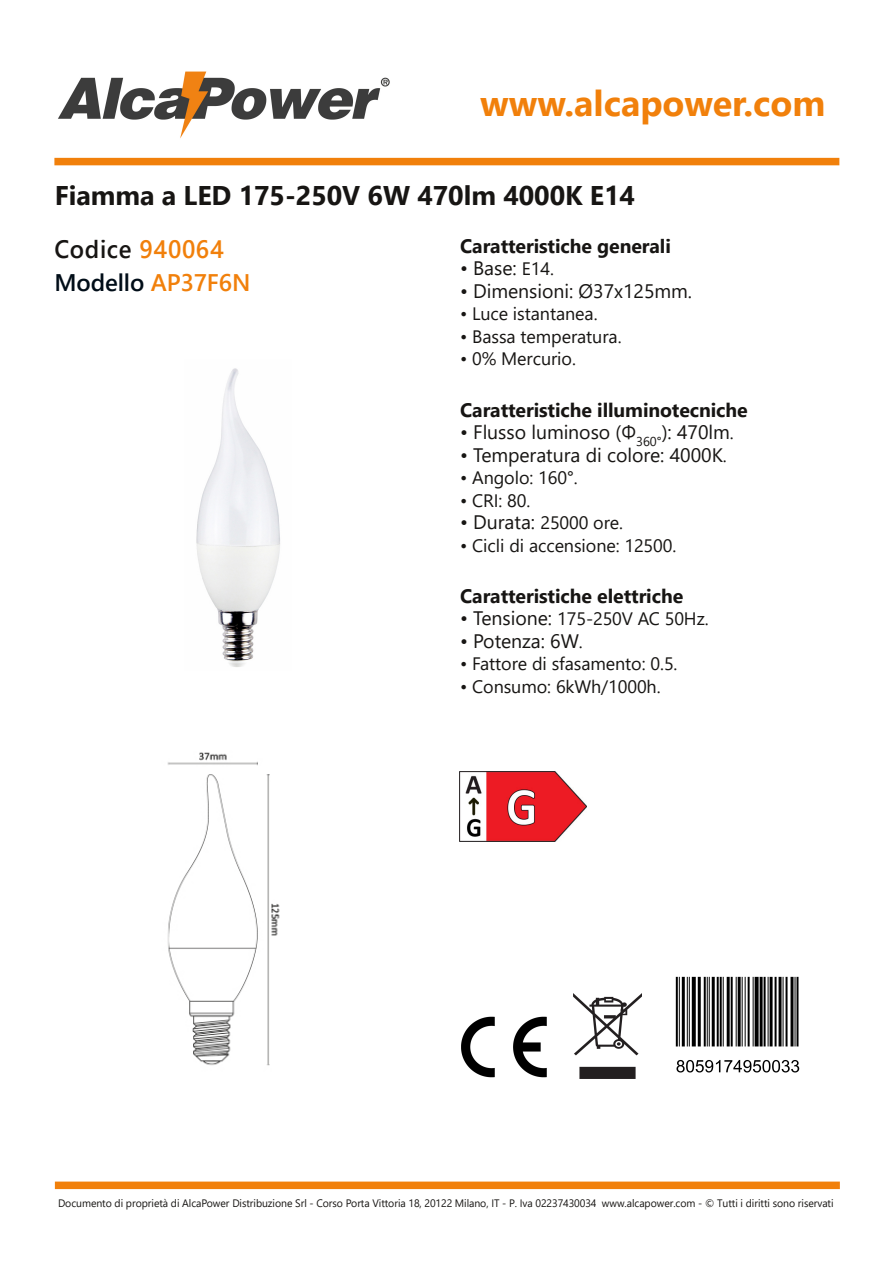
<style>
.page{position:relative;width:893px;height:1263px;background:#fff}
.page>*{position:absolute;margin:0;border:0;box-sizing:border-box;transform-origin:0 0}
.t1{font:700 36px "Segoe UI";color:#f1800b}
.t2{font:700 27px "Segoe UI";letter-spacing:-.005em;color:#171513}
.t3{font:600 25.2px "Segoe UI";letter-spacing:.03em;color:#171513;scale:.95 1}
.t4{font:600 24px "Segoe UI";letter-spacing:-.005em;color:#000d18}
.t5{font:19.5px "Segoe UI";color:#171513}
.t6{font:700 19.5px "Segoe UI";letter-spacing:-.005em;color:#171513}
.t7{font:18px "Segoe UI";letter-spacing:-.005em;color:#171513}
.t8{font:10.8px "Segoe UI";letter-spacing:-.005em;color:#171513}
.s1{color:#f1800b}
.s2{font-size:18px}
.s3{font-size:19.5px}
</style>
<div class="page">
<img style="left:196px;top:368px;width:84px;height:299px">
<img style="left:167px;top:752px;width:113px;height:314px">
<img style="left:675px;top:976px;width:125px;height:97px">
<img style="left:461px;top:1016px;width:86px;height:62px">
<img style="left:573px;top:993px;width:69px;height:85px">
<img style="left:459px;top:772px;width:128px;height:70px">
<div style="left:54px;top:158px;width:785px;height:7px;background:#f1800b"></div>
<img style="left:58px;top:71px;width:332px;height:68px">
<div style="left:55px;top:1181px;width:785px;height:8px;background:#f1800b"></div>
<h1 class="t1" style="left:480px;top:77px;width:347px">www.alcapower.com</h1>
<h2 class="t2" style="left:55px;top:176px;width:582px">Fiamma a LED 175‐250V 6W 470lm 4000K E14</h2>
<h3 class="t3" style="left:54px;top:231px;width:180px">Codice <span class="s1">940064</span></h3>
<h3 class="t4" style="left:54px;top:265px;width:198px">Modello <span class="s1">AP37F6N</span></h3>
<p class="t6" style="left:460px;top:232px;width:212px">Caratteristiche generali</p>
<p class="t5" style="left:460px;top:254px;width:95px">• Base: <span class="s2">E14.</span></p>
<p class="t5" style="left:460px;top:277px;width:233px">• Dimensioni: Ø37x125mm.</p>
<p class="t7" style="left:460px;top:301px;width:139px">• Luce istantanea.</p>
<p class="t7" style="left:460px;top:324px;width:163px">• Bassa temperatura.</p>
<p class="t7" style="left:460px;top:346px;width:117px">• 0% Mercurio.</p>
<p class="t6" style="left:460px;top:395px;width:289px">Caratteristiche illuminotecniche</p>
<p class="t5" style="left:460px;top:418px;width:275px">• Flusso luminoso ﴾Φ<sub>360°</sub>﴿: 470lm<span class="s2">.</span></p>
<p class="t5" style="left:460px;top:440px;width:268px">• Temperatura di colore: 4000K<span class="s2">.</span></p>
<p class="t7" style="left:460px;top:465px;width:119px">• Angolo: 160°.</p>
<p class="t7" style="left:460px;top:487px;width:72px">• CRI: 80.</p>
<p class="t7" style="left:460px;top:510px;width:164px"><span class="s3">• Durata:</span> 25000 ore.</p>
<p class="t7" style="left:460px;top:532px;width:218px">• Cicli di accensione: 12500.</p>
<p class="t6" style="left:460px;top:581px;width:225px">Caratteristiche elettriche</p>
<p class="t7" style="left:460px;top:606px;width:250px"><span class="s3">• Tensione:</span> 175‐250V AC 50Hz.</p>
<p class="t5" style="left:460px;top:626px;width:124px">• Potenza: 6W<span class="s2">.</span></p>
<p class="t7" style="left:460px;top:651px;width:219px">• Fattore di sfasamento: 0.5.</p>
<p class="t7" style="left:460px;top:673px;width:202px">• Consumo: 6kWh/1000h.</p>
<p class="t8" style="left:58px;top:1196px;width:777px">Documento di proprietà di AlcaPower Distribuzione Srl ‐ Corso Porta Vittoria 18, 20122 Milano, IT ‐ P. Iva 02237430034 www.alcapower.com ‐ © Tutti i diritti sono riservati</p>
</div>
